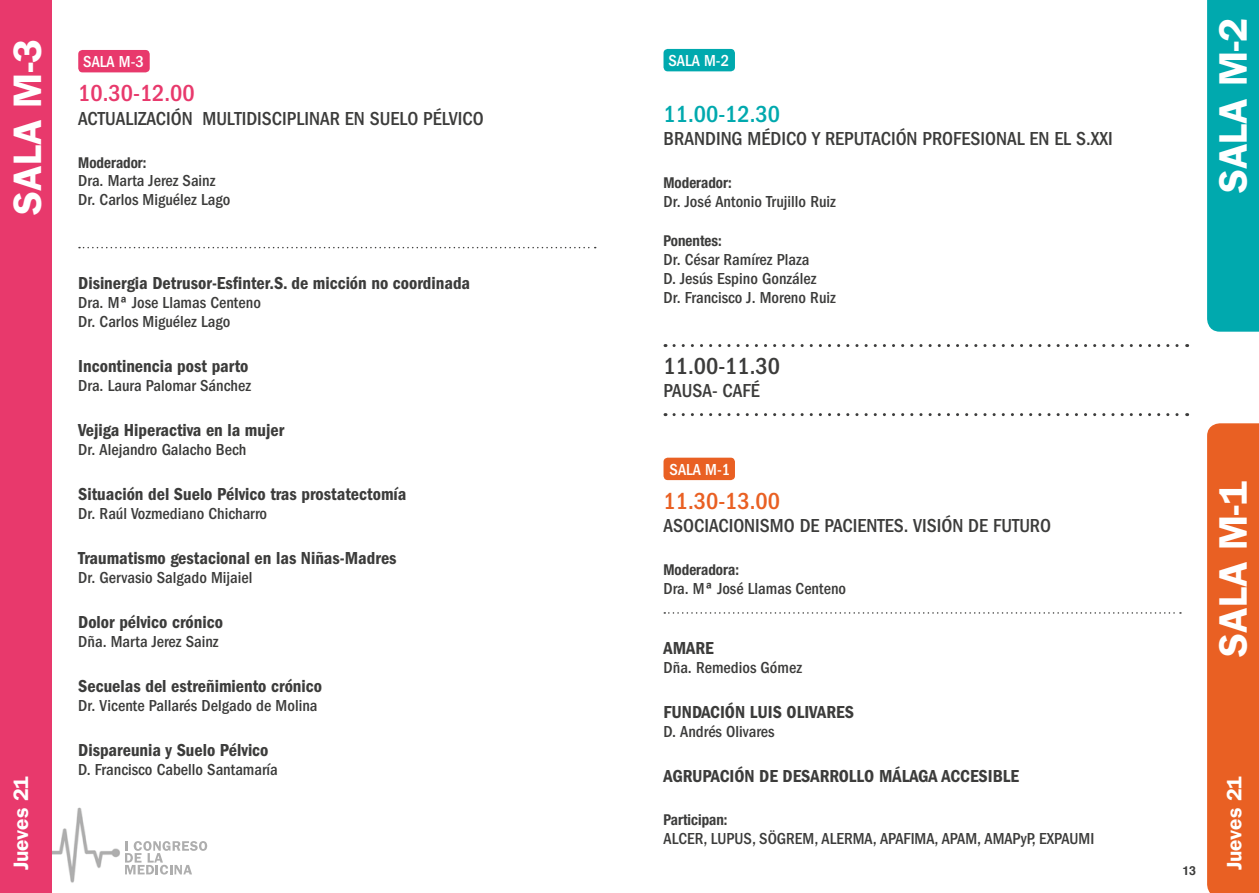
<style>
.page{position:relative;width:1259px;height:893px;background:#fff}
.page>*{position:absolute;margin:0;border:0;box-sizing:border-box;transform-origin:0 0}
.t1{font:600 39.9px "ITC Franklin Gothic Std";color:#fff}
.t2{font:500 condensed 24px "ITC Franklin Gothic Std";color:#e8396c}
.t3{font:500 condensed 24px "ITC Franklin Gothic Std";color:#00a9ae}
.t4{font:500 condensed 24px "ITC Franklin Gothic Std";color:#3c3c3b}
.t5{font:500 condensed 24px "ITC Franklin Gothic Std";color:#e96023}
.t6{font:600 21px "ITC Franklin Gothic Std";color:#fff}
.t7{font:500 condensed 19.5px "ITC Franklin Gothic Std";color:#3c3c3b}
.t8{font:18px "ITC Franklin Gothic Std Dm Cd";color:#3c3c3b}
.t9{font:500 condensed 16.5px/18.9px "ITC Franklin Gothic Std";color:#3c3c3b}
.t10{font:500 condensed 16.5px "ITC Franklin Gothic Std";color:#fff}
.t11{font:700 condensed 15px "Helvetica Neue LT";color:#3c3c3b}
.t12{font:700 12.3px "Helvetica";color:#3c3c3b}
</style>
<div class="page">
<img style="left:52px;top:807px;width:68px;height:76px">
<svg style="left:125px;top:841px;width:82px;height:33px"></svg>
<div style="left:78px;top:50px;width:72px;height:22px;background:#e8396c;border-radius:4px"></div>
<svg style="left:79px;top:247px;width:517px;height:1px"></svg>
<div style="left:663px;top:49px;width:72px;height:22px;background:#00a9ae;border-radius:4px"></div>
<svg style="left:674px;top:344px;width:513px;height:3px"></svg>
<svg style="left:674px;top:413px;width:513px;height:3px"></svg>
<div style="left:663px;top:458px;width:72px;height:22px;background:#e96023;border-radius:4px"></div>
<svg style="left:664px;top:612px;width:517px;height:2px"></svg>
<div style="left:0;top:0;width:52px;height:893px;background:#e8396c"></div>
<svg style="left:1207px;top:0;width:52px;height:332px;background:#02a9ae"></svg>
<div style="left:1207px;top:423px;width:52px;height:470px;background:#e96023"></div>
<h1 class="t1" style="left:4px;top:215px;width:177px;rotate:-90deg">SALA M-3</h1>
<p class="t6" style="left:9px;top:870px;width:96px;rotate:-90deg">Jueves 21</p>
<p class="t10" style="left:83px;top:52px;width:62px">SALA M-3</p>
<h2 class="t2" style="left:78px;top:80px;width:118px">10.30-12.00</h2>
<p class="t7" style="left:78px;top:107px;width:407px">ACTUALIZACIÓN MULTIDISCIPLINAR EN SUELO PÉLVICO</p>
<p class="t11" style="left:78px;top:153px;width:70px">Moderador:</p>
<p class="t9" style="left:78px;top:172px;width:153px">Dra. Marta Jerez Sainz<br>Dr. Carlos Miguélez Lago</p>
<p class="t8" style="left:78px;top:273px;width:393px">Disinergia Detrusor-Esfinter.S. de micción no coordinada</p>
<p class="t9" style="left:78px;top:293px;width:184px">Dra. Mª Jose Llamas Centeno<br>Dr. Carlos Miguélez Lago</p>
<p class="t8" style="left:78px;top:356px;width:172px">Incontinencia post parto</p>
<p class="t9" style="left:78px;top:376px;width:174px">Dra. Laura Palomar Sánchez</p>
<p class="t8" style="left:78px;top:420px;width:207px">Vejiga Hiperactiva en la mujer</p>
<p class="t9" style="left:78px;top:440px;width:170px">Dr. Alejandro Galacho Bech</p>
<p class="t8" style="left:78px;top:484px;width:330px">Situación del Suelo Pélvico tras prostatectomía</p>
<p class="t9" style="left:78px;top:504px;width:190px">Dr. Raúl Vozmediano Chicharro</p>
<p class="t8" style="left:78px;top:548px;width:320px">Traumatismo gestacional en las Niñas-Madres</p>
<p class="t9" style="left:78px;top:568px;width:176px">Dr. Gervasio Salgado Mijaiel</p>
<p class="t8" style="left:78px;top:612px;width:146px">Dolor pélvico crónico</p>
<p class="t9" style="left:78px;top:632px;width:142px">Dña. Marta Jerez Sainz</p>
<p class="t8" style="left:78px;top:675px;width:245px">Secuelas del estreñimiento crónico</p>
<p class="t9" style="left:78px;top:696px;width:241px">Dr. Vicente Pallarés Delgado de Molina</p>
<p class="t8" style="left:78px;top:739px;width:192px">Dispareunia y Suelo Pélvico</p>
<p class="t9" style="left:78px;top:760px;width:201px">D. Francisco Cabello Santamaría</p>
<p class="t10" style="left:668px;top:51px;width:62px">SALA M-2</p>
<h2 class="t3" style="left:663px;top:100px;width:118px">11.00-12.30</h2>
<p class="t7" style="left:663px;top:128px;width:451px">BRANDING MÉDICO Y REPUTACIÓN PROFESIONAL EN EL S.XXI</p>
<p class="t11" style="left:663px;top:174px;width:70px">Moderador:</p>
<p class="t9" style="left:663px;top:192px;width:174px">Dr. José Antonio Trujillo Ruiz</p>
<p class="t11" style="left:663px;top:232px;width:60px">Ponentes:</p>
<p class="t9" style="left:663px;top:250px;width:174px">Dr. César Ramírez Plaza<br>D. Jesús Espino González<br>Dr. Francisco J. Moreno Ruiz</p>
<h2 class="t4" style="left:663px;top:352px;width:118px">11.00-11.30</h2>
<p class="t7" style="left:663px;top:380px;width:98px">PAUSA- CAFÉ</p>
<p class="t10" style="left:669px;top:460px;width:62px">SALA M-1</p>
<h2 class="t5" style="left:663px;top:487px;width:118px">11.30-13.00</h2>
<p class="t7" style="left:663px;top:515px;width:389px">ASOCIACIONISMO DE PACIENTES. VISIÓN DE FUTURO</p>
<p class="t11" style="left:663px;top:561px;width:77px">Moderadora:</p>
<p class="t9" style="left:663px;top:579px;width:184px">Dra. Mª José Llamas Centeno</p>
<p class="t8" style="left:663px;top:638px;width:52px">AMARE</p>
<p class="t9" style="left:663px;top:658px;width:140px">Dña. Remedios Gómez</p>
<p class="t8" style="left:663px;top:702px;width:192px">FUNDACIÓN LUIS OLIVARES</p>
<p class="t9" style="left:663px;top:722px;width:113px">D. Andrés Olivares</p>
<p class="t8" style="left:663px;top:766px;width:357px">AGRUPACIÓN DE DESARROLLO MÁLAGA ACCESIBLE</p>
<p class="t11" style="left:663px;top:811px;width:66px">Participan:</p>
<p class="t9" style="left:663px;top:829px;width:432px">ALCER, LUPUS, SÖGREM, ALERMA, APAFIMA, APAM, AMAPyP, EXPAUMI</p>
<h1 class="t1" style="left:1209px;top:193px;width:177px;rotate:-90deg">SALA M-2</h1>
<h1 class="t1" style="left:1209px;top:657px;width:177px;rotate:-90deg">SALA M-1</h1>
<p class="t12" style="left:1182px;top:862px;width:15px">13</p>
<p class="t6" style="left:1221px;top:870px;width:96px;rotate:-90deg">Jueves 21</p>
</div>
